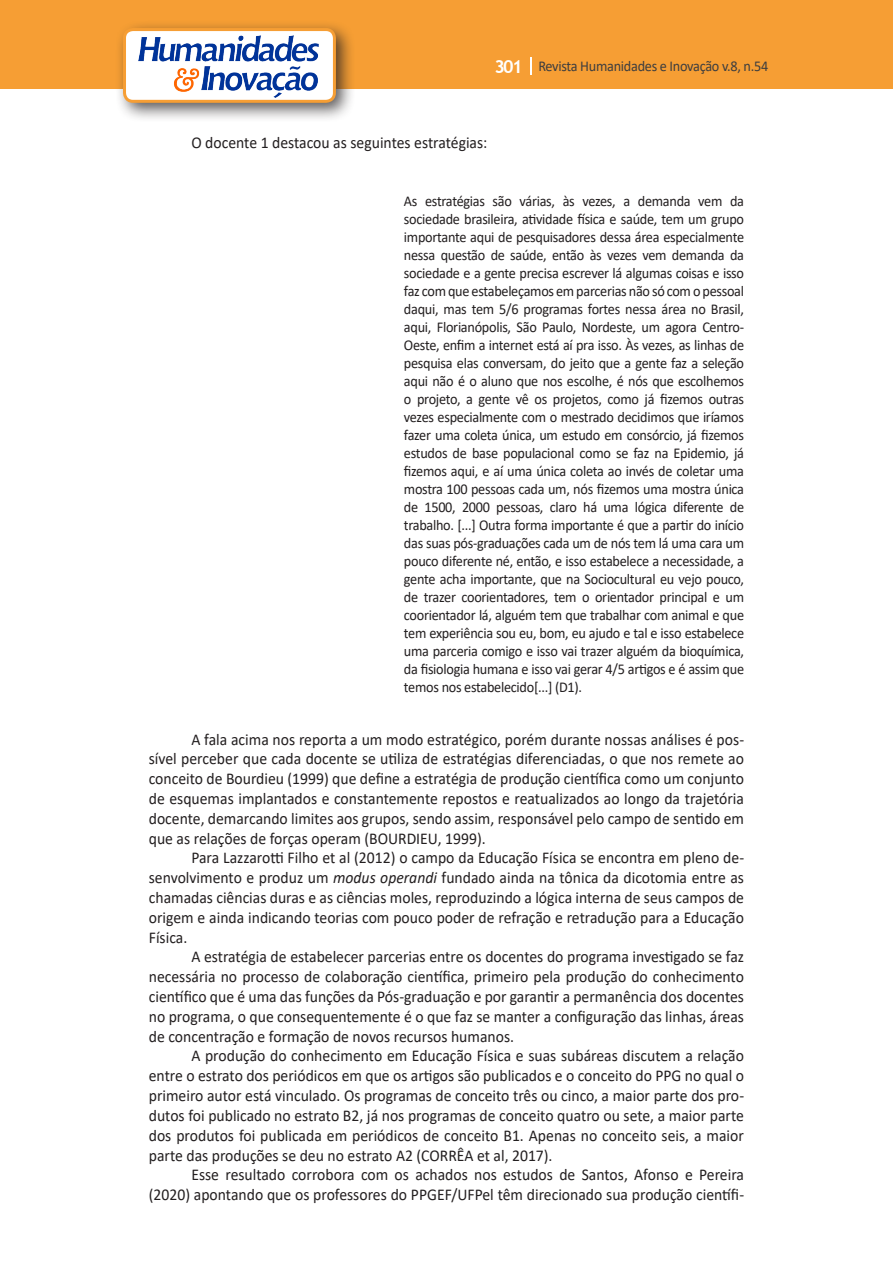
<style>
.page{position:relative;width:893px;height:1263px;background:#fff}
.page>*{position:absolute;margin:0;border:0;box-sizing:border-box;transform-origin:0 0}
.Texto{font:16.5px/19.8px "Calibri";color:#231f20;text-align:justify;scale:.95 1}
.citacao{font:15px/18px "Calibri";letter-spacing:-.02em;color:#231f20;text-align:justify;scale:.95 1}
.t1{font:15px "Calibri";letter-spacing:-.02em;color:#3e3e3f;scale:.95 1}
.s1{font-family:"Trebuchet MS";font-weight:700;font-size:18px;color:#fff}
.s2{font-style:italic}
</style>
<div class="page">
<div style="left:0;top:0;width:893px;height:88px;background:#f69e34"></div>
<svg style="left:530px;top:57px;width:2px;height:18px"></svg>
<div style="left:115px;top:20px;width:241px;height:103px;background:#231f20;opacity:.75"></div>
<div style="left:125px;top:30px;width:209px;height:71px;background:#fff;border-radius:9px"></div>
<img style="left:138px;top:35px;width:181px;height:62px">
<div style="left:123px;top:28px;width:213px;height:75px;border:3px solid #f69e34;border-radius:9px"></div>
<p class="t1" style="left:495px;top:56px;width:290px"><span class="s1">301</span> Revista Humanidades e Inovação v.8, n.54</p>
<p class="Texto" style="left:191px;top:133px;width:313px">O docente 1 destacou as seguintes estratégias:</p>
<p class="citacao" style="left:404px;top:192px;width:360px">As estratégias são várias, às vezes, a demanda vem da sociedade brasileira, atividade física e saúde, tem um grupo importante aqui de pesquisadores dessa área especialmente nessa questão de saúde, então às vezes vem demanda da sociedade e a gente precisa escrever lá algumas coisas e isso faz com que estabeleçamos em parcerias não só com o pessoal daqui, mas tem 5/6 programas fortes nessa área no Brasil, aqui, Florianópolis, São Paulo, Nordeste, um agora Centro-Oeste, enfim a internet está aí pra isso. Às vezes, as linhas de pesquisa elas conversam, do jeito que a gente faz a seleção aqui não é o aluno que nos escolhe, é nós que escolhemos o projeto, a gente vê os projetos, como já fizemos outras vezes especialmente com o mestrado decidimos que iríamos fazer uma coleta única, um estudo em consórcio, já fizemos estudos de base populacional como se faz na Epidemio, já fizemos aqui, e aí uma única coleta ao invés de coletar uma mostra 100 pessoas cada um, nós fizemos uma mostra única de 1500, 2000 pessoas, claro há uma lógica diferente de trabalho. [...] Outra forma importante é que a partir do início das suas pós-graduações cada um de nós tem lá uma cara um pouco diferente né, então, e isso estabelece a necessidade, a gente acha importante, que na Sociocultural eu vejo pouco, de trazer coorientadores, tem o orientador principal e um coorientador lá, alguém tem que trabalhar com animal e que tem experiência sou eu, bom, eu ajudo e tal e isso estabelece uma parceria comigo e isso vai trazer alguém da bioquímica, da fisiologia humana e isso vai gerar 4/5 artigos e é assim que temos nos estabelecido[...] (D1).</p>
<p class="Texto" style="left:149px;top:729px;width:628px;text-indent:43px">A fala acima nos reporta a um modo estratégico, porém durante nossas análises é pos&shy;sível perceber que cada docente se utiliza de estratégias diferenciadas, o que nos remete ao conceito de Bourdieu (1999) que define a estratégia de produção científica como um conjunto de esquemas implantados e constantemente repostos e reatualizados ao longo da trajetória docente, demarcando limites aos grupos, sendo assim, responsável pelo campo de sentido em que as relações de forças operam (BOURDIEU, 1999).</p>
<p class="Texto" style="left:149px;top:848px;width:628px;text-indent:43px">Para Lazzarotti Filho et al (2012) o campo da Educação Física se encontra em pleno de&shy;senvolvimento e produz um <span class="s2">modus operandi</span> fundado ainda na tônica da dicotomia entre as chamadas ciências duras e as ciências moles, reproduzindo a lógica interna de seus campos de origem e ainda indicando teorias com pouco poder de refração e retradução para a Educação Física.</p>
<p class="Texto" style="left:149px;top:947px;width:628px;text-indent:43px">A estratégia de estabelecer parcerias entre os docentes do programa investigado se faz necessária no processo de colaboração científica, primeiro pela produção do conhecimento científico que é uma das funções da Pós-graduação e por garantir a permanência dos docentes no programa, o que consequentemente é o que faz se manter a configuração das linhas, áreas de concentração e formação de novos recursos humanos.</p>
<p class="Texto" style="left:149px;top:1046px;width:628px;text-indent:43px">A produção do conhecimento em Educação Física e suas subáreas discutem a relação entre o estrato dos periódicos em que os artigos são publicados e o conceito do PPG no qual o primeiro autor está vinculado. Os programas de conceito três ou cinco, a maior parte dos pro&shy;dutos foi publicado no estrato B2, já nos programas de conceito quatro ou sete, a maior parte dos produtos foi publicada em periódicos de conceito B1. Apenas no conceito seis, a maior parte das produções se deu no estrato A2 (CORRÊA et al, 2017).</p>
<p class="Texto" style="left:149px;top:1164px;width:628px;text-align:right">Esse resultado corrobora com os achados nos estudos de Santos, Afonso e Pereira (2020) apontando que os professores do PPGEF/UFPel têm direcionado sua produção científi-</p>
</div>
